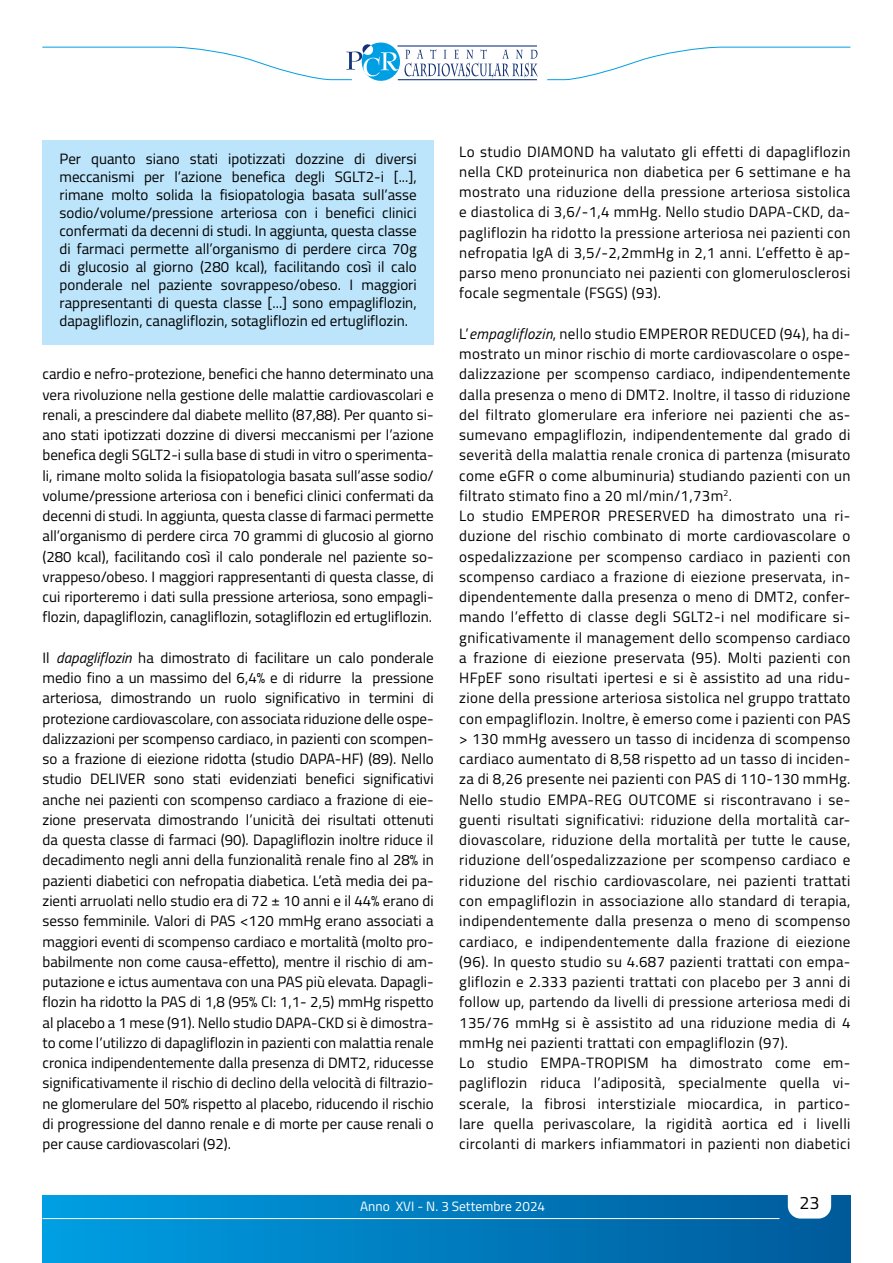
<style>
.page{position:relative;width:893px;height:1263px;background:#fff}
.page>*{position:absolute;margin:0;border:0;box-sizing:border-box;transform-origin:0 0}
.t1{font:18px "Titillium";color:#000}
.t2{font:15px/20.2px "Titillium";letter-spacing:.025em;color:#000;text-align:justify}
.t3{font:13.5px "Titillium";color:#fff}
.s1{font-style:italic}
</style>
<div class="page">
<div style="left:43px;top:1195px;width:807px;height:68px;background:linear-gradient(to right,#019fe3,#015a9a)"></div>
<svg style="left:788px;top:1195px;width:43px;height:23px"></svg>
<hr style="left:43px;top:1218px;width:736px;height:1px;background:#fff">
<svg style="left:547px;top:46px;width:304px;height:34px"></svg>
<svg style="left:42px;top:42px;width:496px;height:39px"></svg>
<div style="left:43px;top:140px;width:391px;height:204px;background:#bce4fa"></div>
<p class="t2" style="left:60px;top:149px;width:359px;line-height:18px">Per quanto siano stati ipotizzati dozzine di diversi meccanismi per l’azione benefica degli SGLT2-i [...], rimane molto solida la fisiopatologia basata sull’asse sodio/volume/pressione arteriosa con i benefici clinici confermati da decenni di studi. In aggiunta, questa classe di farmaci permette all’organismo di perdere circa 70g di glucosio al giorno (280 kcal), facilitando così il calo ponderale nel paziente sovrappeso/obeso. I maggiori rappresentanti di questa classe [...] sono empagliflozin, dapagliflozin, canagliflozin, sotagliflozin ed ertugliflozin.</p>
<p class="t2" style="left:43px;top:363px;width:393px">cardio e nefro-protezione, benefici che hanno determinato una vera rivoluzione nella gestione delle malattie cardiovascolari e renali, a prescindere dal diabete mellito (87,88). Per quanto si&shy;ano stati ipotizzati dozzine di diversi meccanismi per l’azione benefica degli SGLT2-i sulla base di studi in vitro o sperimenta&shy;li, rimane molto solida la fisiopatologia basata sull’asse sodio/ volume/pressione arteriosa con i benefici clinici confermati da decenni di studi. In aggiunta, questa classe di farmaci permette all’organismo di perdere circa 70 grammi di glucosio al giorno (280 kcal), facilitando così il calo ponderale nel paziente so&shy;vrappeso/obeso. I maggiori rappresentanti di questa classe, di cui riporteremo i dati sulla pressione arteriosa, sono empagli&shy;flozin, dapagliflozin, canagliflozin, sotagliflozin ed ertugliflozin.</p>
<p class="t2" style="left:43px;top:647px;width:393px">Il <span class="s1">dapagliflozin</span> ha dimostrato di facilitare un calo ponderale medio fino a un massimo del 6,4% e di ridurre la pressione arteriosa, dimostrando un ruolo significativo in termini di protezione cardiovascolare, con associata riduzione delle ospe&shy;dalizzazioni per scompenso cardiaco, in pazienti con scompen&shy;so a frazione di eiezione ridotta (studio DAPA-HF) (89). Nello studio DELIVER sono stati evidenziati benefici significativi anche nei pazienti con scompenso cardiaco a frazione di eie&shy;zione preservata dimostrando l’unicità dei risultati ottenuti da questa classe di farmaci (90). Dapagliflozin inoltre riduce il decadimento negli anni della funzionalità renale fino al 28% in pazienti diabetici con nefropatia diabetica. L’età media dei pa&shy;zienti arruolati nello studio era di 72 ± 10 anni e il 44% erano di sesso femminile. Valori di PAS &lt;120 mmHg erano associati a maggiori eventi di scompenso cardiaco e mortalità (molto pro&shy;babilmente non come causa-effetto), mentre il rischio di am&shy;putazione e ictus aumentava con una PAS più elevata. Dapagli&shy;flozin ha ridotto la PAS di 1,8 (95% CI: 1,1- 2,5) mmHg rispetto al placebo a 1 mese (91). Nello studio DAPA-CKD si è dimostra&shy;to come l’utilizzo di dapagliflozin in pazienti con malattia renale cronica indipendentemente dalla presenza di DMT2, riducesse significativamente il rischio di declino della velocità di filtrazio&shy;ne glomerulare del 50% rispetto al placebo, riducendo il rischio di progressione del danno renale e di morte per cause renali o per cause cardiovascolari (92).</p>
<p class="t2" style="left:459px;top:141px;width:393px">Lo studio DIAMOND ha valutato gli effetti di dapagliflozin nella CKD proteinurica non diabetica per 6 settimane e ha mostrato una riduzione della pressione arteriosa sistolica e diastolica di 3,6/-1,4 mmHg. Nello studio DAPA-CKD, da&shy;pagliflozin ha ridotto la pressione arteriosa nei pazienti con nefropatia IgA di 3,5/-2,2mmHg in 2,1 anni. L’effetto è ap&shy;parso meno pronunciato nei pazienti con glomerulosclerosi focale segmentale (FSGS) (93).</p>
<p class="t2" style="left:459px;top:323px;width:393px;text-align:left">L’<span class="s1">empagliflozin</span>, nello studio EMPEROR REDUCED (94), ha di&shy;mostrato un minor rischio di morte cardiovascolare o ospe&shy;dalizzazione per scompenso cardiaco, indipendentemente dalla presenza o meno di DMT2. Inoltre, il tasso di riduzione del filtrato glomerulare era inferiore nei pazienti che as&shy;sumevano empagliflozin, indipendentemente dal grado di severità della malattia renale cronica di partenza (misurato come eGFR o come albuminuria) studiando pazienti con un filtrato stimato fino a 20 ml/min/1,73m<sup>2</sup>.<br>Lo studio EMPEROR PRESERVED ha dimostrato una ri&shy;duzione del rischio combinato di morte cardiovascolare o ospedalizzazione per scompenso cardiaco in pazienti con scompenso cardiaco a frazione di eiezione preservata, in&shy;dipendentemente dalla presenza o meno di DMT2, confer&shy;mando l’effetto di classe degli SGLT2-i nel modificare si&shy;gnificativamente il management dello scompenso cardiaco a frazione di eiezione preservata (95). Molti pazienti con HFpEF sono risultati ipertesi e si è assistito ad una ridu&shy;zione della pressione arteriosa sistolica nel gruppo trattato con empagliflozin. Inoltre, è emerso come i pazienti con PAS &gt; 130 mmHg avessero un tasso di incidenza di scompenso cardiaco aumentato di 8,58 rispetto ad un tasso di inciden&shy;za di 8,26 presente nei pazienti con PAS di 110-130 mmHg.<br>Nello studio EMPA-REG OUTCOME si riscontravano i se&shy;guenti risultati significativi: riduzione della mortalità car&shy;diovascolare, riduzione della mortalità per tutte le cause, riduzione dell’ospedalizzazione per scompenso cardiaco e riduzione del rischio cardiovascolare, nei pazienti trattati con empagliflozin in associazione allo standard di terapia, indipendentemente dalla presenza o meno di scompenso cardiaco, e indipendentemente dalla frazione di eiezione (96). In questo studio su 4.687 pazienti trattati con empa&shy;gliflozin e 2.333 pazienti trattati con placebo per 3 anni di follow up, partendo da livelli di pressione arteriosa medi di 135/76 mmHg si è assistito ad una riduzione media di 4 mmHg nei pazienti trattati con empagliflozin (97).<br>Lo studio EMPA-TROPISM ha dimostrato come em&shy;pagliflozin riduca l’adiposità, specialmente quella vi&shy;scerale, la fibrosi interstiziale miocardica, in partico&shy;lare quella perivascolare, la rigidità aortica ed i livelli circolanti di markers infiammatori in pazienti non diabetici</p>
<p class="t3" style="left:360px;top:1196px;width:187px">Anno XVI - N. 3 Settembre 2024</p>
<p class="t1" style="left:799px;top:1189px;width:22px">23</p>
</div>
